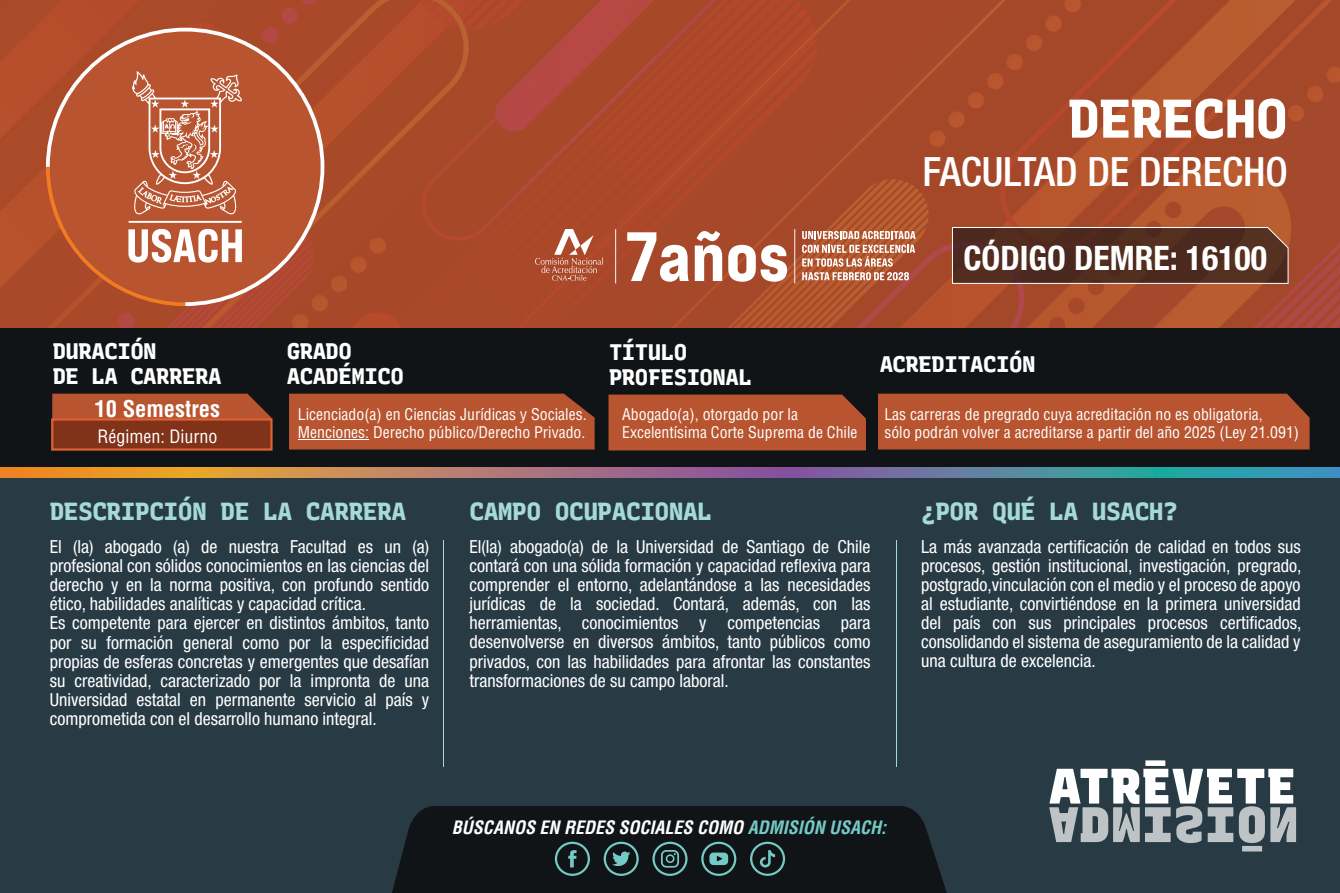
<style>
.page{position:relative;width:1340px;height:893px;background:#fff}
.page>*{position:absolute;margin:0;border:0;box-sizing:border-box;transform-origin:0 0}
.t1{font:800 54.45px "Recursive Monospace";letter-spacing:-.025em;color:#fff}
.t2{font:500 condensed 40.5px "Helvetica Neue LT Std";color:#fff}
.t3{font:700 condensed 33.75px "Helvetica Neue LT Std";color:#fff}
.t4{font:800 24.75px "Recursive Monospace";letter-spacing:-.025em;color:#a5dad9}
.t5{font:800 22.5px/24.8px "Recursive Monospace";letter-spacing:-.025em;color:#fff}
.t6{font:700 condensed 22.5px "Helvetica LT Std";color:#fff}
.t7{font:condensed 18px/19.1px "Helvetica Neue LT Std";color:#fff;text-align:justify}
.t8{font:italic 700 condensed 18px "Helvetica LT Std";color:#fff}
.t9{font:condensed 18px "Helvetica LT Std";color:#fff}
.t10{font:condensed 15.75px/18px "Helvetica LT Std";color:#fff}
.s1{color:#74cac7}
</style>
<div class="page">
<div style="left:0;top:328px;width:1339px;height:145px;background:#111416"></div>
<div style="left:0;top:470px;width:1339px;height:423px;background:#283b45"></div>
<svg style="left:0;top:0;width:1339px;height:328px;background:#ab4a2b"></svg>
<svg style="left:1049px;top:760px;width:247px;height:91px"></svg>
<div style="left:52px;top:394px;width:219px;height:24px;background:#b85530"></div>
<div style="left:608px;top:395px;width:258px;height:55px;background:#b85530"></div>
<div style="left:878px;top:394px;width:431px;height:55px;background:#b85530"></div>
<div style="left:289px;top:394px;width:305px;height:55px;background:#b85530"></div>
<hr style="left:298px;top:439px;width:71px;height:1px;background:#fff">
<svg style="left:627px;top:232px;width:61px;height:50px"></svg>
<svg style="left:694px;top:231px;width:28px;height:50px"></svg>
<svg style="left:728px;top:245px;width:59px;height:37px"></svg>
<svg style="left:794px;top:229px;width:1px;height:55px"></svg>
<svg style="left:615px;top:229px;width:1px;height:55px"></svg>
<svg style="left:802px;top:231px;width:113px;height:8px"></svg>
<svg style="left:802px;top:245px;width:113px;height:35px;background:#c88a70"></svg>
<svg style="left:535px;top:229px;width:68px;height:52px;background:#b9674e"></svg>
<div style="left:392px;top:806px;width:555px;height:87px;background:#111416"></div>
<svg style="left:555px;top:842px;width:35px;height:34px"></svg>
<svg style="left:603px;top:842px;width:35px;height:34px"></svg>
<svg style="left:652px;top:842px;width:35px;height:34px"></svg>
<svg style="left:701px;top:842px;width:35px;height:34px"></svg>
<svg style="left:750px;top:842px;width:35px;height:34px"></svg>
<svg style="left:0;top:468px;width:1339px;height:10px;background:#92847b"></svg>
<div style="left:51px;top:418px;width:221px;height:33px;background:#81331a;border:2px solid #de5f32"></div>
<hr style="left:443px;top:540px;width:1px;height:227px;background:#a5dad9">
<hr style="left:896px;top:540px;width:1px;height:227px;background:#a5dad9">
<svg style="left:46px;top:28px;width:278px;height:278px;background:#b85b3a"></svg>
<svg style="left:46px;top:71px;width:196px;height:235px;background:#c06948"></svg>
<hr style="left:128px;top:221px;width:114px;height:2px;background:#fff">
<svg style="left:951px;top:227px;width:337px;height:57px;background:#583428"></svg>
<h1 class="t1" style="left:1067px;top:76px;width:222px">DERECHO</h1>
<h2 class="t2" style="left:922px;top:147px;width:367px">FACULTAD DE DERECHO</h2>
<h3 class="t3" style="left:963px;top:237px;width:305px">CÓDIGO DEMRE: 16100</h3>
<p class="t5" style="left:53px;top:338px;width:170px">DURACIÓN<br>DE LA CARRERA</p>
<p class="t5" style="left:287px;top:338px;width:118px">GRADO<br>ACADÉMICO</p>
<p class="t10" style="left:298px;top:405px;width:290px">Licenciado(a) en Ciencias Jurídicas y Sociales.<br>Menciones: Derecho público/Derecho Privado.</p>
<p class="t6" style="left:94px;top:394px;width:127px">10 Semestres</p>
<p class="t9" style="left:97px;top:425px;width:121px">Régimen: Diurno</p>
<p class="t5" style="left:609px;top:339px;width:144px">TÍTULO<br>PROFESIONAL</p>
<p class="t10" style="left:622px;top:405px;width:237px">Abogado(a), otorgado por la<br>Excelentísima Corte Suprema de Chile</p>
<p class="t10" style="left:884px;top:405px;width:416px">Las carreras de pregrado cuya acreditación no es obligatoria,<br>sólo podrán volver a acreditarse a partir del año 2025 (Ley 21.091)</p>
<p class="t5" style="left:879px;top:350px;width:157px">ACREDITACIÓN</p>
<h3 class="t4" style="left:50px;top:493px;width:358px">DESCRIPCIÓN DE LA CARRERA</h3>
<h3 class="t4" style="left:469px;top:493px;width:244px">CAMPO OCUPACIONAL</h3>
<h3 class="t4" style="left:921px;top:493px;width:258px">¿POR QUÉ LA USACH?</h3>
<p class="t7" style="left:50px;top:537px;width:381px;text-align:left">El (la) abogado (a) de nuestra Facultad es un (a) profesional con sólidos conocimientos en las ciencias del derecho y en la norma positiva, con profundo sentido ético, habilidades analíticas y capacidad crítica.<br>Es competente para ejercer en distintos ámbitos, tanto por su formación general como por la especificidad propias de esferas concretas y emergentes que desafían su creatividad, caracterizado por la impronta de una Universidad estatal en permanente servicio al país y comprometida con el desarrollo humano integral.</p>
<p class="t7" style="left:469px;top:537px;width:402px">El(la) abogado(a) de la Universidad de Santiago de Chile contará con una sólida formación y capacidad reflexiva para comprender el entorno, adelantándose a las necesidades jurídicas de la sociedad. Contará, además, con las herramientas, conocimientos y competencias para desenvolverse en diversos ámbitos, tanto públicos como privados, con las habilidades para afrontar las constantes transformaciones de su campo laboral.</p>
<p class="t7" style="left:921px;top:537px;width:382px">La más avanzada certificación de calidad en todos sus procesos, gestión institucional, investigación, pregrado, postgrado,vinculación con el medio y el proceso de apoyo al estudiante, convirtiéndose en la primera universidad del país con sus principales procesos certificados, consolidando el sistema de aseguramiento de la calidad y una cultura de excelencia.</p>
<p class="t8" style="left:452px;top:816px;width:436px">BÚSCANOS EN REDES SOCIALES COMO <span class="s1">ADMISIÓN USACH:</span></p>
</div>
